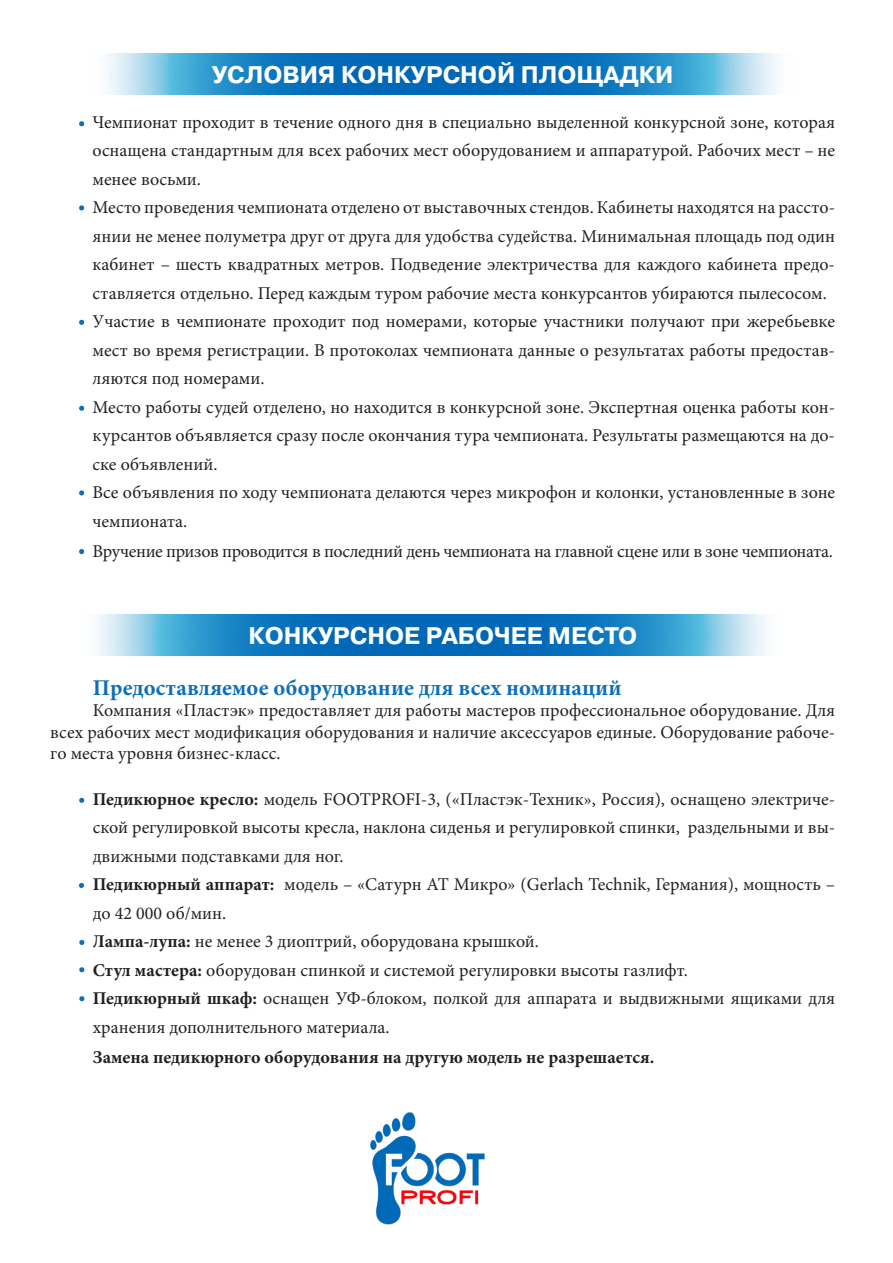
<style>
.page{position:relative;width:893px;height:1263px;background:#fff}
.page>*{position:absolute;margin:0;border:0;box-sizing:border-box;transform-origin:0 0}
.t1{font:700 24px "Pragmatica C";color:#fff}
.t2{font:700 22.5px "Minion Pro";color:#0c6fb8}
.t3{font:18px/28.7px "Minion Pro";color:#231f20}
.t4{font:700 18px "Minion Pro";color:#231f20}
.s1{font-weight:700}
</style>
<div class="page">
<img style="left:370px;top:1112px;width:115px;height:113px">
<img style="left:107px;top:54px;width:671px;height:41px">
<img style="left:96px;top:614px;width:671px;height:41px">
<svg style="left:79px;top:205px;width:5px;height:5px"></svg>
<svg style="left:79px;top:406px;width:5px;height:5px"></svg>
<svg style="left:79px;top:490px;width:5px;height:5px"></svg>
<svg style="left:79px;top:549px;width:5px;height:5px"></svg>
<svg style="left:79px;top:798px;width:5px;height:5px"></svg>
<svg style="left:79px;top:883px;width:5px;height:5px"></svg>
<svg style="left:79px;top:940px;width:5px;height:5px"></svg>
<svg style="left:79px;top:967px;width:5px;height:5px"></svg>
<svg style="left:79px;top:996px;width:5px;height:5px"></svg>
<svg style="left:79px;top:121px;width:5px;height:5px"></svg>
<svg style="left:79px;top:320px;width:5px;height:5px"></svg>
<h1 class="t1" style="left:212px;top:61px;width:463px">УСЛОВИЯ КОНКУРСНОЙ ПЛОЩАДКИ</h1>
<p class="t3" style="left:93px;top:108px;width:744px">Чемпионат проходит в течение одного дня в специально выделенной конкурсной зоне, которая оснащена стандартным для всех рабочих мест оборудованием и аппаратурой. Рабочих мест – не менее восьми.<br>Место проведения чемпионата отделено от выставочных стендов. Кабинеты находятся на рассто&shy;янии не менее полуметра друг от друга для удобства судейства. Минимальная площадь под один кабинет – шесть квадратных метров. Подведение электричества для каждого кабинета предо&shy;ставляется отдельно. Перед каждым туром рабочие места конкурсантов убираются пылесосом.<br>Участие в чемпионате проходит под номерами, которые участники получают при жеребьевке мест во время регистрации. В протоколах чемпионата данные о результатах работы предостав&shy;ляются под номерами.<br>Место работы судей отделено, но находится в конкурсной зоне. Экспертная оценка работы кон&shy;курсантов объявляется сразу после окончания тура чемпионата. Результаты размещаются на до&shy;ске объявлений.<br>Все объявления по ходу чемпионата делаются через микрофон и колонки, установленные в зоне чемпионата.<br>Вручение призов проводится в последний день чемпионата на главной сцене или в зоне чемпионата.</p>
<h1 class="t1" style="left:248px;top:622px;width:390px">КОНКУРСНОЕ РАБОЧЕЕ МЕСТО</h1>
<p class="t2" style="left:93px;top:672px;width:530px">Предоставляемое оборудование для всех номинаций</p>
<p class="t3" style="left:50px;top:700px;width:786px;line-height:21.6px;text-align:justify;text-indent:43px">Компания «Пластэк» предоставляет для работы мастеров профессиональное оборудование. Для всех рабочих мест модификация оборудования и наличие аксессуаров единые. Оборудование рабоче&shy;го места уровня бизнес-класс.</p>
<p class="t3" style="left:93px;top:785px;width:744px"><span class="s1">Педикюрное кресло:</span> модель FOOTPROFI-3, («Пластэк-Техник», Россия), оснащено электриче&shy;ской регулировкой высоты кресла, наклона сиденья и регулировкой спинки, раздельными и вы&shy;движными подставками для ног.<br><span class="s1">Педикюрный аппарат:</span> модель – «Сатурн АТ Микро» (Gerlach Technik, Германия), мощность – до 42 000 об/мин.<br><span class="s1">Лампа-лупа:</span> не менее 3 диоптрий, оборудована крышкой.<br><span class="s1">Стул мастера:</span> оборудован спинкой и системой регулировки высоты газлифт.<br><span class="s1">Педикюрный шкаф:</span> оснащен УФ-блоком, полкой для аппарата и выдвижными ящиками для хранения дополнительного материала.</p>
<p class="t4" style="left:93px;top:1044px;width:563px">Замена педикюрного оборудования на другую модель не разрешается.</p>
</div>
